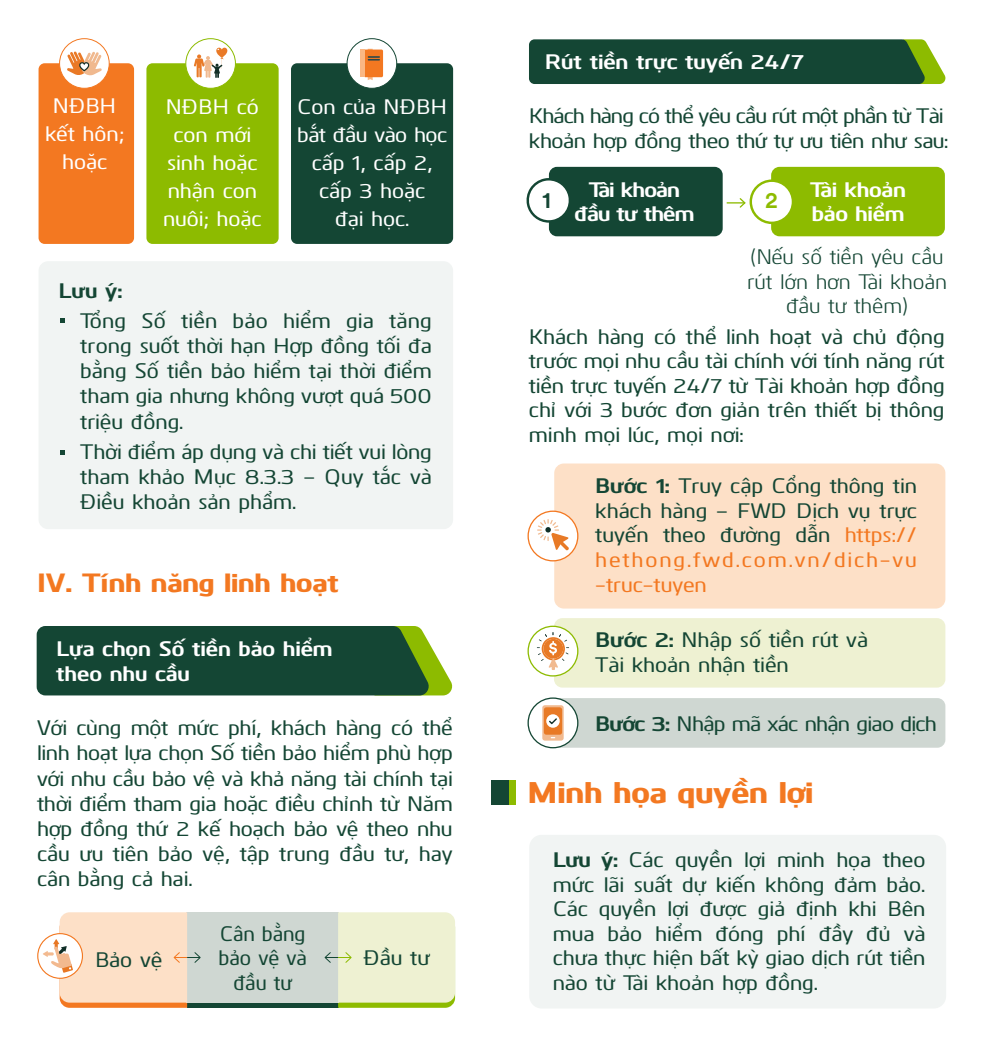
<style>
.page{position:relative;width:983px;height:1042px;background:#fff}
.page>*{position:absolute;margin:0;border:0;box-sizing:border-box;transform-origin:0 0}
.t1{font:800 29.75px "Kuro";color:#f37821}
.t2{font:800 26.25px "Kuro";color:#f37821}
.t3{font:500 21px/24.5px "Kuro";color:#144634;text-align:justify}
.t4{font:500 21px/28px "Kuro";color:#fff;text-align:center}
.t5{font:500 21px/24.5px "Kuro";letter-spacing:-.035em;color:#144634}
.t6{font:700 21px/25.2px "Kuro";color:#fff}
.t7{font:21px/24.5px "Kuro";color:#144634;text-align:center}
.t8{font:500 21px "Kuro";letter-spacing:-.03em;color:#144634}
.t9{font:500 21px/24.5px "Kuro";color:#144634;text-align:center;scale:.94 1}
.t10{font:700 21px/24.5px "Kuro";letter-spacing:-.035em;color:#fff;text-align:center}
.t11{font:700 21px "Kuro";color:#144634}
.t12{font:700 21px "FWD Circular Viet TT";color:#144634}
.t13{font:700 21px "FWD Circular Viet TT";color:#8dbb00}
.s1{font-weight:700}
.s2{color:#f37821}
</style>
<div class="page">
<div style="left:491px;top:780px;width:18px;height:25px;background:#144634"></div>
<div style="left:509px;top:780px;width:7px;height:25px;background:#8dbb00"></div>
<svg style="left:201px;top:1002px;width:123px;height:6px"></svg>
<div style="left:186px;top:912px;width:152px;height:90px;background:#cfd7d2"></div>
<svg style="left:37px;top:933px;width:46px;height:46px"></svg>
<svg style="left:43px;top:912px;width:158px;height:96px"></svg>
<svg style="left:324px;top:912px;width:131px;height:96px;background:#e4eac6"></svg>
<div style="left:529px;top:835px;width:416px;height:173px;background:#f1f4f3;border-radius:12px"></div>
<svg style="left:37px;top:626px;width:416px;height:69px;background:#235238"></svg>
<svg style="left:529px;top:39px;width:417px;height:45px;background:#215137"></svg>
<svg style="left:528px;top:698px;width:49px;height:50px"></svg>
<div style="left:542px;top:705px;width:21px;height:35px;background:#f1ba90;border-radius:3px"></div>
<div style="left:543px;top:707px;width:19px;height:28px;background:#e87a26;border-radius:3px"></div>
<svg style="left:546px;top:714px;width:13px;height:14px"></svg>
<svg style="left:549px;top:698px;width:396px;height:50px;background:#d0d6cf"></svg>
<div style="left:554px;top:618px;width:391px;height:69px;background:#eef1d2;border-radius:8px"></div>
<svg style="left:528px;top:626px;width:49px;height:50px"></svg>
<div style="left:527px;top:625px;width:51px;height:51px;border:1px solid #8dbb00;border-radius:50%"></div>
<svg style="left:536px;top:632px;width:33px;height:38px"></svg>
<div style="left:554px;top:463px;width:391px;height:145px;background:#fde0c7;border-radius:10px"></div>
<div style="left:528px;top:511px;width:49px;height:50px;background:#fff;border-radius:50%"></div>
<div style="left:527px;top:510px;width:51px;height:51px;border:1px solid #f37821;border-radius:50%"></div>
<svg style="left:537px;top:519px;width:32px;height:31px"></svg>
<div style="left:771px;top:167px;width:173px;height:69px;background:#8dbb00;border-radius:8px"></div>
<div style="left:548px;top:167px;width:174px;height:69px;background:#144634;border-radius:8px"></div>
<svg style="left:526px;top:178px;width:43px;height:45px"></svg>
<svg style="left:727px;top:179px;width:65px;height:45px"></svg>
<div style="left:39px;top:63px;width:95px;height:181px;background:#f37821;border-radius:6px"></div>
<div style="left:146px;top:63px;width:132px;height:181px;background:#8dbb00;border-radius:6px"></div>
<div style="left:291px;top:63px;width:162px;height:181px;background:#144634;border-radius:6px"></div>
<svg style="left:346px;top:38px;width:51px;height:51px"></svg>
<hr style="left:361px;top:50px;width:4px;height:27px;background:#fab783">
<svg style="left:365px;top:49px;width:18px;height:31px"></svg>
<svg style="left:59px;top:38px;width:51px;height:51px"></svg>
<svg style="left:67px;top:51px;width:35px;height:25px"></svg>
<svg style="left:185px;top:38px;width:51px;height:51px"></svg>
<svg style="left:194px;top:48px;width:33px;height:30px"></svg>
<div style="left:39px;top:261px;width:414px;height:268px;background:#f1f4f3;border-radius:10px"></div>
<svg style="left:60px;top:318px;width:5px;height:5px"></svg>
<svg style="left:60px;top:450px;width:5px;height:5px"></svg>
<p class="t4" style="left:45px;top:91px;width:80px">NĐBH kết hôn; hoặc</p>
<p class="t4" style="left:163px;top:91px;width:100px">NĐBH có con mới sinh hoặc nhận con nuôi; hoặc</p>
<p class="t4" style="left:297px;top:91px;width:151px">Con của NĐBH bắt đầu vào học cấp 1, cấp 2, cấp 3 hoặc<br>đại học.</p>
<p class="t11" style="left:59px;top:275px;width:65px">Lưu ý:</p>
<p class="t3" style="left:80px;top:306px;width:353px;line-height:25.2px">Tổng Số tiền bảo hiểm gia tăng trong suốt thời hạn Hợp đồng tối đa bằng Số tiền bảo hiểm tại thời điểm tham gia nhưng không vượt quá 500 triệu đồng.</p>
<p class="t3" style="left:80px;top:438px;width:353px;line-height:25.2px">Thời điểm áp dụng và chi tiết vui lòng tham khảo Mục 8.3.3 – Quy tắc và Điều khoản sản phẩm.</p>
<p class="t2" style="left:37px;top:563px;width:303px">IV. Tính năng linh hoạt</p>
<p class="t6" style="left:56px;top:634px;width:278px">Lựa chọn Số tiền bảo hiểm theo nhu cầu</p>
<p class="t3" style="left:37px;top:714px;width:417px;line-height:25.2px">Với cùng một mức phí, khách hàng có thể linh hoạt lựa chọn Số tiền bảo hiểm phù hợp với nhu cầu bảo vệ và khả năng tài chính tại thời điểm tham gia hoặc điều chỉnh từ Năm hợp đồng thứ 2 kế hoạch bảo vệ theo nhu cầu ưu tiên bảo vệ, tập trung đầu tư, hay cân bằng cả hai.</p>
<p class="t9" style="left:218px;top:920px;width:95px">Cân bằng bảo vệ và đầu tư</p>
<p class="t3" style="left:95px;top:945px;width:69px">Bảo vệ</p>
<p class="t3" style="left:363px;top:944px;width:68px">Đầu tư</p>
<p class="t6" style="left:545px;top:47px;width:260px">Rút tiền trực tuyến 24/7</p>
<p class="t5" style="left:529px;top:102px;width:421px">Khách hàng có thể yêu cầu rút một phần từ Tài khoản hợp đồng theo thứ tự ưu tiên như sau:</p>
<p class="t10" style="left:574px;top:176px;width:121px">Tài khoản đầu tư thêm</p>
<p class="t12" style="left:542px;top:182px;width:10px">1</p>
<p class="t13" style="left:764px;top:182px;width:14px">2</p>
<p class="t6" style="left:810px;top:176px;width:97px;line-height:24.5px">Tài khoản bảo hiểm</p>
<p class="t7" style="left:746px;top:243px;width:201px">(Nếu số tiền yêu cầu rút lớn hơn Tài khoản đầu tư thêm)</p>
<p class="t3" style="left:529px;top:323px;width:417px">Khách hàng có thể linh hoạt và chủ động trước mọi nhu cầu tài chính với tính năng rút tiền trực tuyến 24/7 từ Tài khoản hợp đồng chỉ với 3 bước đơn giản trên thiết bị thông minh mọi lúc, mọi nơi:</p>
<p class="t3" style="left:595px;top:472px;width:323px"><span class="s1">Bước 1:</span> Truy cập Cổng thông tin khách hàng – FWD Dịch vụ trực tuyến theo đường dẫn <span class="s2">https:// hethong.fwd.com.vn/dich-vu -truc-tuyen</span></p>
<p class="t3" style="left:595px;top:626px;width:274px"><span class="s1">Bước 2:</span> Nhập số tiền rút và<br>Tài khoản nhận tiền</p>
<p class="t8" style="left:595px;top:708px;width:343px"><span class="s1">Bước 3:</span> Nhập mã xác nhận giao dịch</p>
<h1 class="t1" style="left:527px;top:770px;width:287px">Minh họa quyền lợi</h1>
<p class="t3" style="left:552px;top:846px;width:374px"><span class="s1">Lưu ý:</span> Các quyền lợi minh họa theo mức lãi suất dự kiến không đảm bảo.<br>Các quyền lợi được giả định khi Bên mua bảo hiểm đóng phí đầy đủ và chưa thực hiện bất kỳ giao dịch rút tiền nào từ Tài khoản hợp đồng.</p>
</div>
